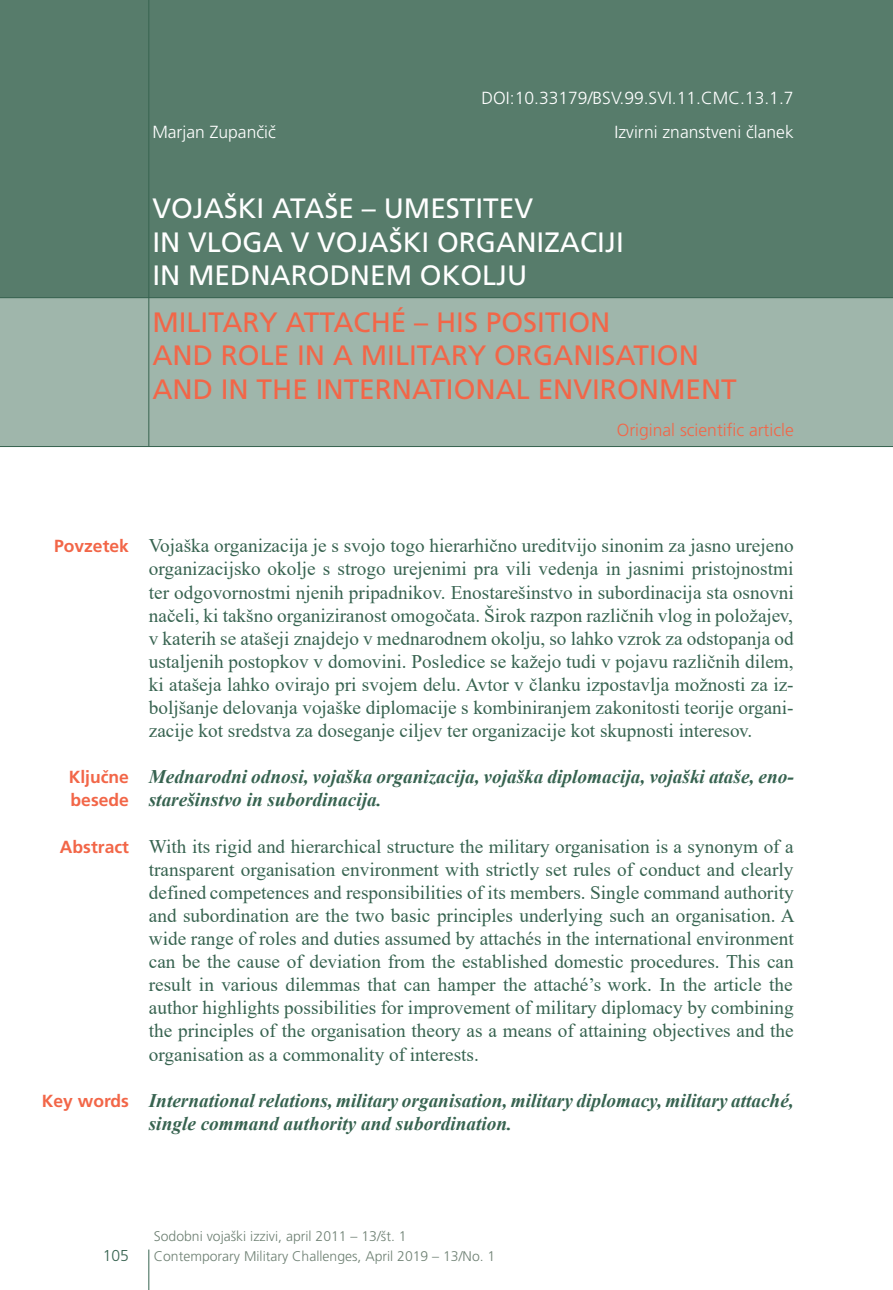
<style>
.page{position:relative;width:893px;height:1290px;background:#fff}
.page>*{position:absolute;margin:0;border:0;box-sizing:border-box;transform-origin:0 0}
.naslov_članka_-_angl{font:28px/33.6px "Frutiger CE";color:#f26648}
.naslov_članka_-_slov{font:28px/33.6px "Frutiger CE";color:#fff}
.BODY{font:19.25px/23.1px "Times New Roman";color:#376350;text-align:justify}
.BODY-2{font:italic 700 19.25px/23.1px "Times New Roman";color:#376350}
.avtor_članka{font:300 17.5px "Frutiger CE";color:#fff}
.leva_označba{font:700 17.5px/23.1px "Frutiger CE";color:#f26648}
.avtor_članka-2{font:300 17.5px "Frutiger CE";color:#f26648}
.t1{font:300 15.75px "Frutiger CE";color:#376350}
.t2{font:300 14px/19.9px "Frutiger CE";color:#6f8174}
</style>
<div class="page">
<hr style="left:148px;top:1249px;width:1px;height:41px;background:#376350">
<div style="left:0;top:0;width:893px;height:298px;background:#577c6b"></div>
<div style="left:0;top:298px;width:893px;height:148px;background:#9fb6ab"></div>
<hr style="left:0;top:297px;width:893px;height:1px;background:#376350">
<hr style="left:0;top:446px;width:893px;height:1px;background:#376350">
<hr style="left:148px;top:0;width:1px;height:446px;background:#376350">
<p class="avtor_članka" style="left:152px;top:122px;width:125px">Marjan Zupančič</p>
<p class="avtor_članka" style="left:482px;top:88px;width:313px">DOI:10.33179/BSV.99.SVI.11.CMC.13.1.7</p>
<p class="avtor_članka" style="left:615px;top:122px;width:181px">Izvirni znanstveni članek</p>
<p class="naslov_članka_-_slov" style="left:152px;top:191px;width:473px">VOJAŠKI ATAŠE – UMESTITEV<br>IN VLOGA V VOJAŠKI ORGANIZACIJI<br>IN MEDNARODNEM OKOLJU</p>
<p class="naslov_članka_-_angl" style="left:152px;top:305px;width:586px">MILITARY ATTACHÉ – HIS POSITION<br>AND ROLE IN A MILITARY ORGANISATION<br>AND IN THE INTERNATIONAL ENVIRONMENT</p>
<p class="avtor_članka-2" style="left:617px;top:419px;width:178px">Original scientific article</p>
<p class="leva_označba" style="left:54px;top:534px;width:76px">Povzetek</p>
<p class="leva_označba" style="left:69px;top:765px;width:62px">Ključne besede</p>
<p class="leva_označba" style="left:60px;top:835px;width:71px">Abstract</p>
<p class="leva_označba" style="left:42px;top:1089px;width:89px">Key words</p>
<p class="BODY" style="left:149px;top:534px;width:647px">Vojaška organizacija je s svojo togo hierarhično ureditvijo sinonim za jasno urejeno organizacijsko okolje s strogo urejenimi pra vili vedenja in jasnimi pristojnostmi ter odgovornostmi njenih pripadnikov. Enostarešinstvo in subordinacija sta osnovni načeli, ki takšno organiziranost omogočata. Širok razpon različnih vlog in položajev, v katerih se atašeji znajdejo v mednarodnem okolju, so lahko vzrok za odstopanja od ustaljenih postopkov v domovini. Posledice se kažejo tudi v pojavu različnih dilem, ki atašeja lahko ovirajo pri svojem delu. Avtor v članku izpostavlja možnosti za iz&shy;boljšanje delovanja vojaške diplomacije s kombiniranjem zakonitosti teorije organi&shy;zacije kot sredstva za doseganje ciljev ter organizacije kot skupnosti interesov.</p>
<p class="BODY-2" style="left:149px;top:765px;width:646px">Mednarodni odnosi, vojaška organizacija, vojaška diplomacija, vojaški ataše, eno&shy;starešinstvo in subordinacija.</p>
<p class="BODY" style="left:149px;top:834px;width:647px">With its rigid and hierarchical structure the military organisation is a synonym of a transparent organisation environment with strictly set rules of conduct and clearly defined competences and responsibilities of its members. Single command authority and subordination are the two basic principles underlying such an organisation. A wide range of roles and duties assumed by attachés in the international environment can be the cause of deviation from the established domestic procedures. This can result in various dilemmas that can hamper the attaché’s work. In the article the author highlights possibilities for improvement of military diplomacy by combining the principles of the organisation theory as a means of attaining objectives and the organisation as a commonality of interests.</p>
<p class="BODY-2" style="left:149px;top:1088px;width:646px">International relations, military organisation, military diplomacy, military attaché, single command authority and subordination.</p>
<p class="t1" style="left:103px;top:1246px;width:28px">105</p>
<p class="t2" style="left:154px;top:1226px;width:343px">Sodobni vojaški izzivi, april 2011 – 13/št. 1<br>Contemporary Military Challenges, April 2019 – 13/No. 1</p>
</div>
